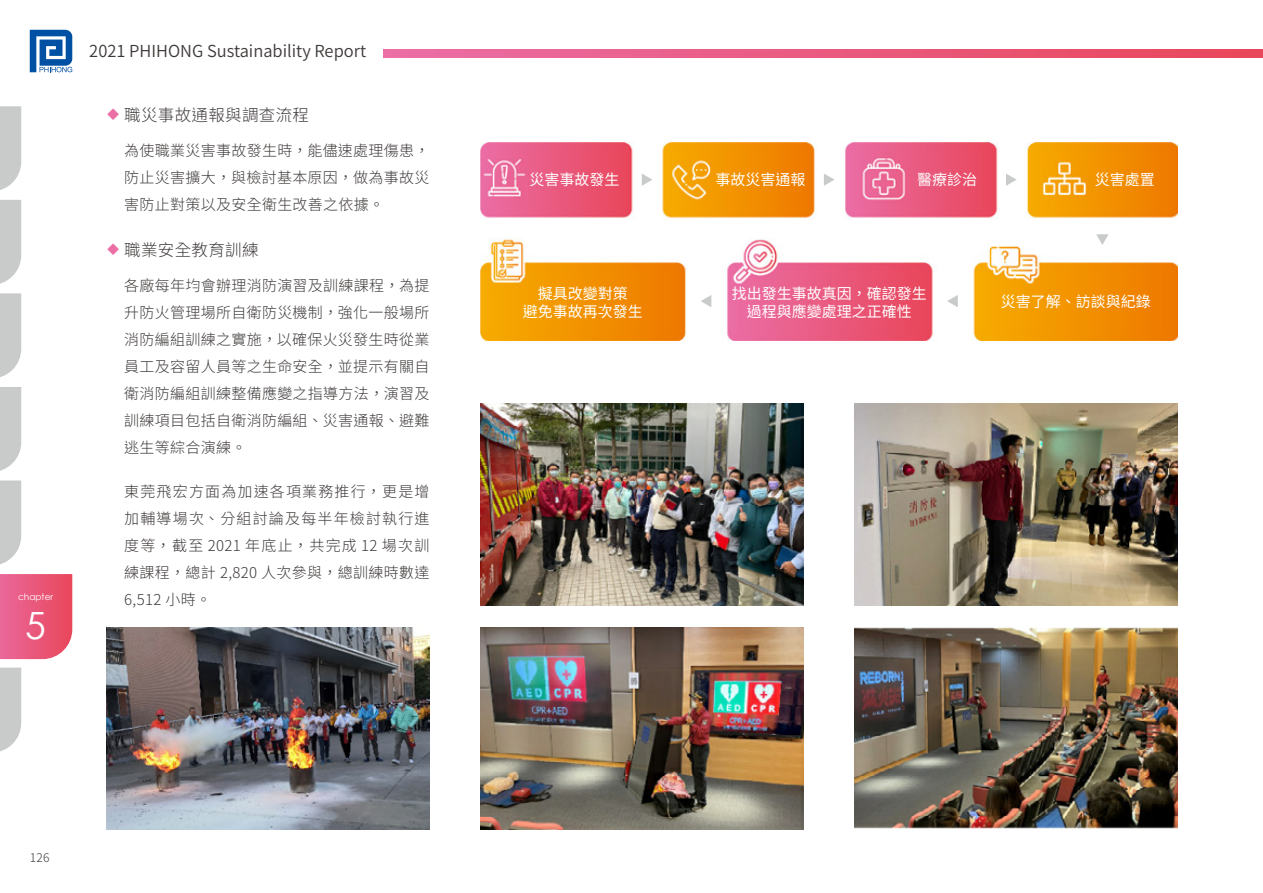
<style>
.page{position:relative;width:1263px;height:893px;background:#fff}
.page>*{position:absolute;margin:0;border:0;box-sizing:border-box;transform-origin:0 0}
.t1{font:37.5px "Century Gothic";color:#fff}
.t2{font:600 16.5px "Noto Sans CJ Ktc";color:#3e3a39}
.t3{font:300 16.5px "Noto Sans CJ Ktc";letter-spacing:.02em;color:#3e3a39}
.t4{font:300 15px/27px "Noto Sans CJ Ktc";letter-spacing:.02em;color:#3e3a39;text-align:justify}
.t5{font:15px/18px "Noto Sans CJ Ktc";color:#fff;text-align:center}
.t6{font:300 12px "Noto Sans CJ Ktc";color:#3e3a39}
.t7{font:9px "Century Gothic";color:#fff}
.s1{color:#eb6ea5}
</style>
<div class="page">
<img style="left:480px;top:142px;width:698px;height:198px">
<svg style="left:642px;top:173px;width:10px;height:13px"></svg>
<svg style="left:824px;top:173px;width:10px;height:13px"></svg>
<svg style="left:1006px;top:173px;width:11px;height:13px"></svg>
<svg style="left:1096px;top:234px;width:12px;height:11px"></svg>
<svg style="left:947px;top:295px;width:11px;height:12px"></svg>
<svg style="left:701px;top:295px;width:10px;height:12px"></svg>
<img style="left:106px;top:627px;width:323px;height:202px">
<img style="left:480px;top:627px;width:324px;height:202px">
<img style="left:480px;top:404px;width:324px;height:202px">
<img style="left:855px;top:627px;width:323px;height:202px">
<img style="left:855px;top:404px;width:323px;height:202px">
<svg style="left:0;top:574px;width:72px;height:85px;background:#ea5c7f"></svg>
<svg style="left:30px;top:30px;width:42px;height:42px"></svg>
<svg style="left:383px;top:49px;width:880px;height:9px;background:#e95a80"></svg>
<svg style="left:0;top:200px;width:21px;height:84px;background:#cdcece"></svg>
<svg style="left:0;top:106px;width:21px;height:84px;background:#cdcece"></svg>
<svg style="left:0;top:293px;width:21px;height:84px;background:#cdcece"></svg>
<svg style="left:0;top:387px;width:21px;height:84px;background:#cdcece"></svg>
<svg style="left:0;top:480px;width:21px;height:85px;background:#cecfcf"></svg>
<svg style="left:0;top:668px;width:21px;height:84px;background:#cecfcf"></svg>
<p class="t7" style="left:18px;top:590px;width:37px">chapter</p>
<h1 class="t1" style="left:25px;top:599px;width:22px">5</h1>
<p class="t2" style="left:89px;top:42px;width:278px">2021 PHIHONG Sustainability Report</p>
<p class="t3" style="left:106px;top:105px;width:204px"><span class="s1">◆</span> 職災事故通報與調查流程</p>
<p class="t4" style="left:124px;top:138px;width:307px">為使職業災害事故發生時，能儘速處理傷患，防止災害擴大，與檢討基本原因，做為事故災害防止對策以及安全衛生改善之依據。</p>
<p class="t3" style="left:106px;top:240px;width:154px"><span class="s1">◆</span> 職業安全教育訓練</p>
<p class="t4" style="left:124px;top:272px;width:307px">各廠每年均會辦理消防演習及訓練課程，為提升防火管理場所自衛防災機制，強化一般場所消防編組訓練之實施，以確保火災發生時從業員工及容留人員等之生命安全，並提示有關自衛消防編組訓練整備應變之指導方法，演習及訓練項目包括自衛消防編組、災害通報、避難逃生等綜合演練。</p>
<p class="t4" style="left:124px;top:478px;width:307px">東莞飛宏方面為加速各項業務推行，更是增加輔導場次、分組討論及每半年檢討執行進度等，截至 2021 年底止，共完成 12 場次訓練課程，總計 2,820 人次參與，總訓練時數達6,512 小時。</p>
<p class="t6" style="left:30px;top:851px;width:21px">126</p>
<p class="t5" style="left:530px;top:170px;width:91px">災害事故發生</p>
<p class="t5" style="left:716px;top:170px;width:91px">事故災害通報</p>
<p class="t5" style="left:917px;top:170px;width:61px">醫療診治</p>
<p class="t5" style="left:1095px;top:170px;width:61px">災害處置</p>
<p class="t5" style="left:523px;top:285px;width:121px">擬具改變對策<br>避免事故再次發生</p>
<p class="t5" style="left:732px;top:285px;width:196px">找出發生事故真因，確認發生過程與應變處理之正確性</p>
<p class="t5" style="left:1001px;top:293px;width:151px">災害了解、訪談與紀錄</p>
</div>
